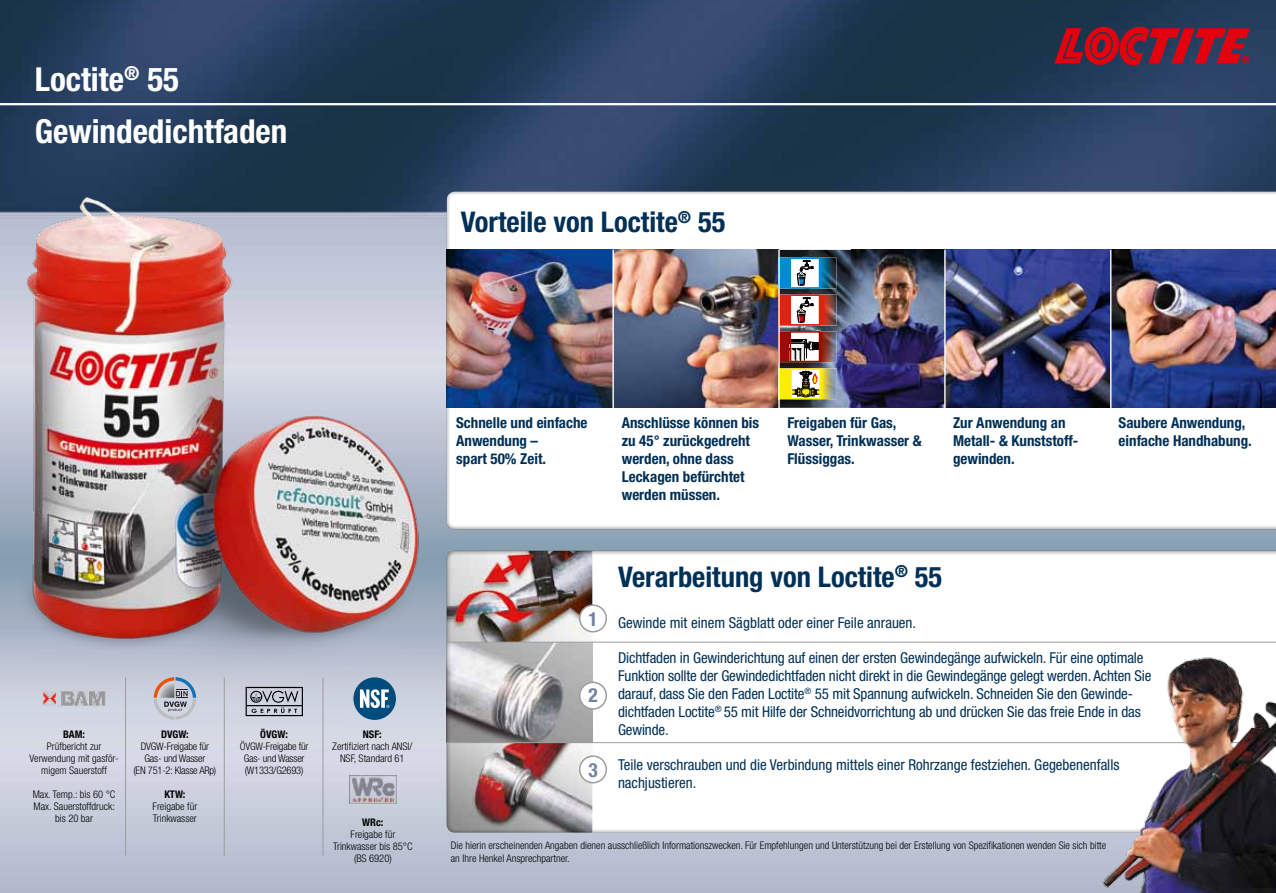
<style>
.page{position:relative;width:1276px;height:893px;background:#fff}
.page>*{position:absolute;margin:0;border:0;box-sizing:border-box;transform-origin:0 0}
.t1{font:700 condensed 33px "Helvetica Neue LT Pro";color:#fff}
.t2{font:700 condensed 28.5px "Helvetica Neue LT Pro";color:#003057}
.t3{font:700 condensed 19.5px "Helvetica Neue LT Pro";color:#7183a2}
.t4{font:condensed 15px/18px "Helvetica Neue LT Pro";letter-spacing:-.01em;color:#003057}
.t5{font:700 condensed 15px/18px "Helvetica Neue LT Pro";color:#003057}
.t6{font:300 condensed 10.5px/12px "Helvetica Neue LT Pro";color:#000;text-align:center}
.t7{font:300 condensed 10.5px/12px "Helvetica Neue LT Pro";letter-spacing:-.02em;color:#000;text-align:center}
.t8{font:700 condensed 10.5px "Helvetica Neue LT Pro";color:#000}
</style>
<div class="page">
<img style="left:0;top:0;width:1276px;height:893px">
<svg style="left:0;top:664px;width:425px;height:94px;background:#cfd2df"></svg>
<img style="left:0;top:164px;width:436px;height:500px">
<hr style="left:125px;top:677px;width:1px;height:179px;background:#9c9d9d">
<hr style="left:224px;top:677px;width:1px;height:179px;background:#9c9d9d">
<hr style="left:323px;top:677px;width:1px;height:179px;background:#9c9d9d">
<img style="left:349px;top:776px;width:47px;height:28px">
<img style="left:42px;top:691px;width:64px;height:16px">
<svg style="left:154px;top:677px;width:42px;height:43px;background:#b1b0b9"></svg>
<div style="left:353px;top:677px;width:43px;height:43px;background:#004d7d;border-radius:50%"></div>
<svg style="left:360px;top:689px;width:29px;height:19px"></svg>
<hr style="left:0;top:103px;width:425px;height:2px;background:#fff">
<svg style="left:246px;top:687px;width:57px;height:29px;background:#9497a1"></svg>
<div style="left:850px;top:367px;width:426px;height:391px;background:#8da3b6"></div>
<div style="left:850px;top:549px;width:426px;height:285px;background:#fff"></div>
<hr style="left:850px;top:642px;width:426px;height:1px;background:#9c9d9d">
<hr style="left:850px;top:742px;width:426px;height:1px;background:#9c9d9d">
<div style="left:850px;top:190px;width:426px;height:340px;background:#000;opacity:.75"></div>
<svg style="left:1054px;top:27px;width:196px;height:38px;background:#8e1a2f"></svg>
<hr style="left:850px;top:103px;width:426px;height:2px;background:#fff">
<img style="left:1097px;top:657px;width:179px;height:236px">
<svg style="left:425px;top:367px;width:425px;height:391px;background:#a0b0c1"></svg>
<div style="left:445px;top:549px;width:405px;height:285px;background:#000;opacity:.75"></div>
<div style="left:580px;top:605px;width:26px;height:27px;background:#fff;border-radius:50%"></div>
<div style="left:579px;top:604px;width:28px;height:28px;border:2px solid #9c9d9d;border-radius:50%"></div>
<div style="left:580px;top:682px;width:26px;height:27px;background:#fff;border-radius:50%"></div>
<div style="left:579px;top:682px;width:28px;height:28px;border:2px solid #9c9d9d;border-radius:50%"></div>
<div style="left:580px;top:756px;width:26px;height:27px;background:#fff;border-radius:50%"></div>
<div style="left:579px;top:755px;width:28px;height:28px;border:2px solid #9c9d9d;border-radius:50%"></div>
<hr style="left:446px;top:642px;width:404px;height:1px;background:#9c9d9d">
<hr style="left:446px;top:742px;width:404px;height:1px;background:#9c9d9d">
<div style="left:445px;top:190px;width:405px;height:340px;background:#000;opacity:.75"></div>
<hr style="left:425px;top:103px;width:425px;height:2px;background:#fff">
<h1 class="t1" style="left:35px;top:59px;width:146px">Loctite<sup>®</sup> 55</h1>
<h1 class="t1" style="left:35px;top:112px;width:254px">Gewindedichtfaden</h1>
<h2 class="t2" style="left:461px;top:205px;width:266px">Vorteile von Loctite<sup>®</sup> 55</h2>
<p class="t5" style="left:456px;top:414px;width:133px">Schnelle und einfache<br>Anwendung –<br>spart 50% Zeit.</p>
<p class="t5" style="left:622px;top:414px;width:139px">Anschlüsse können bis zu 45° zurückgedreht werden, ohne dass<br>Leckagen befürchtet werden müssen.</p>
<p class="t5" style="left:787px;top:414px;width:136px">Freigaben für Gas,<br>Wasser, Trinkwasser &amp;<br>Flüssiggas.</p>
<p class="t5" style="left:1118px;top:414px;width:135px">Saubere Anwendung, einfache Handhabung.</p>
<p class="t5" style="left:953px;top:414px;width:127px">Zur Anwendung an<br>Metall- &amp; Kunststoff&shy;gewinden.</p>
<p class="t8" style="left:63px;top:728px;width:23px">BAM:</p>
<p class="t6" style="left:30px;top:740px;width:91px">Prüfbericht zur<br>Verwendung mit gasför&shy;migem Sauerstoff</p>
<p class="t6" style="left:33px;top:788px;width:84px">Max. Temp.: bis 60 °C<br>Max. Sauerstoffdruck: bis 20 bar</p>
<p class="t8" style="left:161px;top:728px;width:29px">DVGW:</p>
<p class="t7" style="left:133px;top:740px;width:84px">DVGW-Freigabe für<br>Gas- und Wasser<br>(EN 751-2: Klasse ARp)</p>
<p class="t8" style="left:164px;top:788px;width:23px">KTW:</p>
<p class="t6" style="left:153px;top:800px;width:46px;text-align:left">Freigabe für<br>Trinkwasser</p>
<p class="t8" style="left:260px;top:728px;width:29px">ÖVGW:</p>
<p class="t7" style="left:240px;top:740px;width:70px">ÖVGW-Freigabe für<br>Gas- und Wasser (W1333/G2693)</p>
<p class="t8" style="left:363px;top:728px;width:20px">NSF:</p>
<p class="t6" style="left:332px;top:740px;width:82px">Zertifiziert nach ANSI/<br>NSF, Standard 61</p>
<h3 class="t3" style="left:588px;top:607px;width:11px">1</h3>
<h3 class="t3" style="left:588px;top:684px;width:11px">2</h3>
<h3 class="t3" style="left:588px;top:758px;width:11px">3</h3>
<h2 class="t2" style="left:618px;top:560px;width:326px">Verarbeitung von Loctite<sup>®</sup> 55</h2>
<p class="t4" style="left:618px;top:614px;width:300px">Gewinde mit einem Sägblatt oder einer Feile anrauen.</p>
<p class="t4" style="left:618px;top:648px;width:535px">Dichtfaden in Gewinderichtung auf einen der ersten Gewindegänge aufwickeln. Für eine optimale Funktion sollte der Gewindedichtfaden nicht direkt in die Gewindegänge gelegt werden. Achten Sie darauf, dass Sie den Faden Loctite<sup>®</sup> 55 mit Spannung aufwickeln. Schneiden Sie den Gewinde&shy;dichtfaden Loctite<sup>®</sup> 55 mit Hilfe der Schneidvorrichtung ab und drücken Sie das freie Ende in das Gewinde.</p>
<p class="t4" style="left:618px;top:756px;width:503px">Teile verschrauben und die Verbindung mittels einer Rohrzange festziehen. Gegebenenfalls nachjustieren.</p>
<p class="t8" style="left:362px;top:815px;width:23px">WRc:</p>
<p class="t6" style="left:333px;top:828px;width:81px">Freigabe für<br>Trinkwasser bis 85°C (BS 6920)</p>
<p class="t6" style="left:451px;top:840px;width:657px;text-align:left">Die hierin erscheinenden Angaben dienen ausschließlich Informationszwecken. Für Empfehlungen und Unterstützung bei der Erstellung von Spezifikationen wenden Sie sich bitte an Ihre Henkel Ansprechpartner.</p>
</div>
